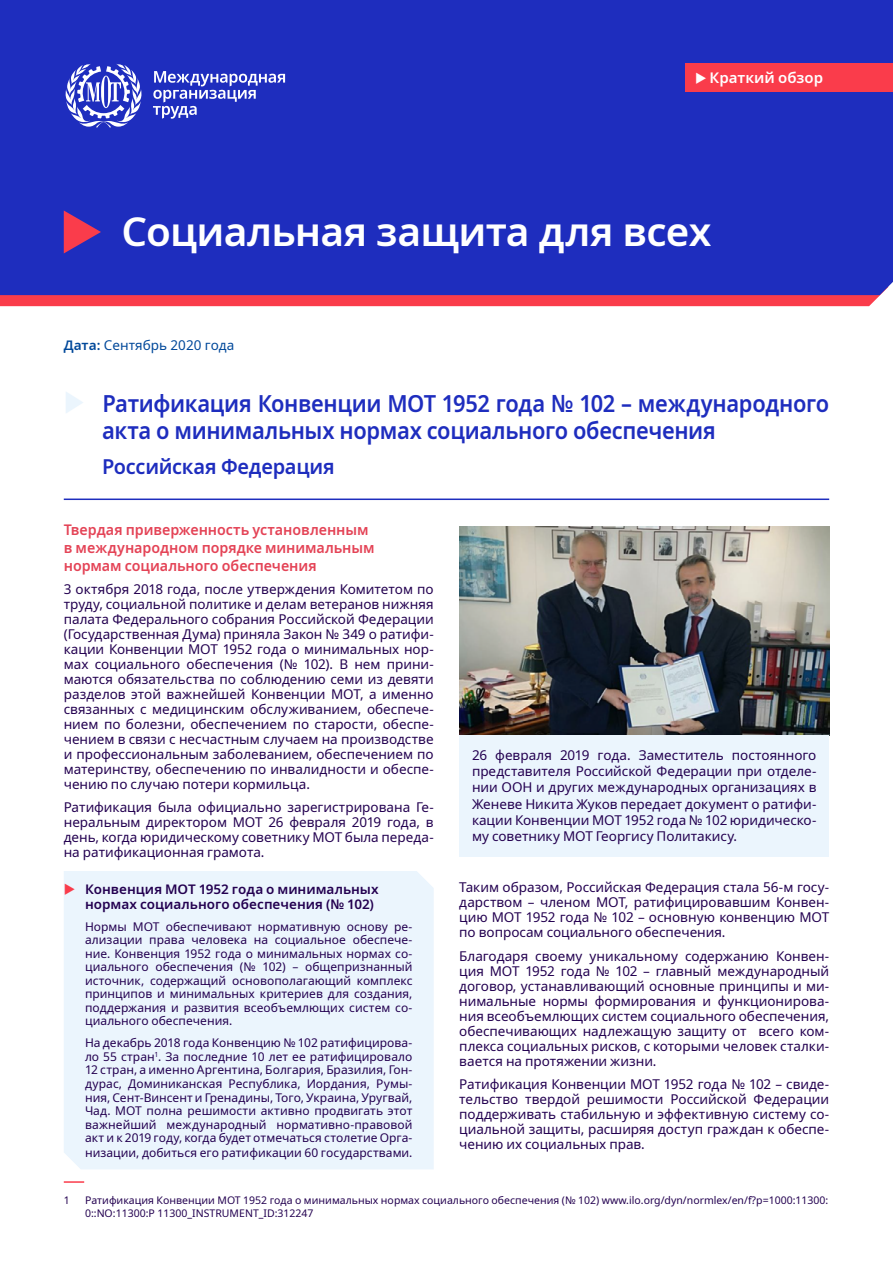
<style>
.page{position:relative;width:893px;height:1263px;background:#fff}
.page>*{position:absolute;margin:0;border:0;box-sizing:border-box;transform-origin:0 0}
.t1{font:600 40.5px "Noto Sans";letter-spacing:-.02em;color:#fff}
.t2{font:600 24px/27px "Noto Sans";letter-spacing:-.015em;color:#1e2dbe;scale:.91 1}
.t3{font:600 21px "Noto Sans";letter-spacing:-.01em;color:#1e2dbe;scale:.95 1}
.t4{font:600 15px/18px "Noto Sans";letter-spacing:-.005em;color:#e44356;scale:.95 1}
.t5{font:600 15px "Noto Sans";color:#fff}
.t6{font:13.5px/15px "Noto Sans";letter-spacing:-.005em;color:#230050;text-align:justify}
.t7{font:600 13.5px/15px "Noto Sans";color:#230050}
.t8{font:13.5px "Noto Sans";color:#00489a}
.t9{font:12px/13.5px "Noto Sans";color:#230050;text-align:justify}
.t10{font:10.5px/12.6px "Noto Sans";color:#230050}
.s1{font-weight:600}
</style>
<div class="page">
<svg style="left:0;top:295px;width:880px;height:11px;background:#f73c4d"></svg>
<div style="left:0;top:0;width:893px;height:295px;background:#1e2dbe"></div>
<svg style="left:64px;top:64px;width:79px;height:64px"></svg>
<svg style="left:153px;top:71px;width:132px;height:48px;background:#4c58cb"></svg>
<hr style="left:64px;top:498px;width:765px;height:2px;background:#1e2dbe">
<div style="left:685px;top:64px;width:208px;height:28px;background:#fa3c4b"></div>
<svg style="left:64px;top:210px;width:37px;height:43px;background:#8b3484"></svg>
<div style="left:64px;top:871px;width:370px;height:298px;background:#ebf5fd"></div>
<img style="left:459px;top:527px;width:370px;height:208px">
<div style="left:459px;top:735px;width:370px;height:121px;background:#ebf5fd"></div>
<hr style="left:64px;top:1181px;width:20px;height:2px;background:#fa3c4b">
<svg style="left:65px;top:883px;width:10px;height:12px"></svg>
<p class="t5" style="left:695px;top:67px;width:129px">◆ Краткий обзор</p>
<h1 class="t1" style="left:122px;top:203px;width:591px">Социальная защита для всех</h1>
<p class="t8" style="left:64px;top:336px;width:172px"><span class="s1">Дата:</span> Сентябрь 2020 года</p>
<h2 class="t2" style="left:102px;top:390px;width:801px">Ратификация Конвенции МОТ 1952 года № 102 – международного акта о минимальных нормах социального обеспечения</h2>
<h3 class="t3" style="left:102px;top:452px;width:246px">Российская Федерация</h3>
<p class="t4" style="left:64px;top:521px;width:329px">Твердая приверженность установленным в международном порядке минимальным нормам социального обеспечения</p>
<p class="t6" style="left:64px;top:581px;width:371px">3 октября 2018 года, после утверждения Комитетом по труду, социальной политике и делам ветеранов нижняя палата Федерального собрания Российской Федерации (Государственная Дума) приняла Закон № 349 о ратифи&shy;кации Конвенции МОТ 1952 года о минимальных нор&shy;мах социального обеспечения (№ 102). В нем прини&shy;маются обязательства по соблюдению семи из девяти разделов этой важнейшей Конвенции МОТ, а именно связанных с медицинским обслуживанием, обеспече&shy;нием по болезни, обеспечением по старости, обеспе&shy;чением в связи с несчастным случаем на производстве и профессиональным заболеванием, обеспечением по материнству, обеспечению по инвалидности и обеспе&shy;чению по случаю потери кормильца.</p>
<p class="t6" style="left:64px;top:800px;width:371px">Ратификация была официально зарегистрирована Ге&shy;неральным директором МОТ 26 февраля 2019 года, в день, когда юридическому советнику МОТ была переда&shy;на ратификационная грамота.</p>
<p class="t7" style="left:85px;top:882px;width:295px">Конвенция МОТ 1952 года о минимальных нормах социального обеспечения (№ 102)</p>
<p class="t9" style="left:85px;top:920px;width:329px">Нормы МОТ обеспечивают нормативную основу ре&shy;ализации права человека на социальное обеспече&shy;ние. Конвенция 1952 года о минимальных нормах со&shy;циального обеспечения (№ 102) – общепризнанный источник, содержащий основополагающий комплекс принципов и минимальных критериев для создания, поддержания и развития всеобъемлющих систем со&shy;циального обеспечения.</p>
<p class="t9" style="left:85px;top:1037px;width:329px">На декабрь 2018 года Конвенцию № 102 ратифицирова&shy;ло 55 стран<sup>1</sup>. За последние 10 лет ее ратифицировало 12 стран, а именно Аргентина, Болгария, Бразилия, Гон&shy;дурас, Доминиканская Республика, Иордания, Румы&shy;ния, Сент-Винсент и Гренадины, Того, Украина, Уругвай, Чад. МОТ полна решимости активно продвигать этот важнейший международный нормативно-правовой акт и к 2019 году, когда будет отмечаться столетие Орга-</p>
<p class="t9" style="left:85px;top:1146px;width:329px">низации, добиться его ратификации 60 государствами.</p>
<p class="t6" style="left:472px;top:747px;width:346px;line-height:16.2px">26 февраля 2019 года. Заместитель постоянного представителя Российской Федерации при отделе&shy;нии ООН и других международных организациях в Женеве Никита Жуков передает документ о ратифи&shy;кации Конвенции МОТ 1952 года № 102 юридическо&shy;му советнику МОТ Георгису Политакису.</p>
<p class="t6" style="left:459px;top:880px;width:371px">Таким образом, Российская Федерация стала 56-м госу&shy;дарством – членом МОТ, ратифицировавшим Конвен&shy;цию МОТ 1952 года № 102 – основную конвенцию МОТ по вопросам социального обеспечения.</p>
<p class="t6" style="left:459px;top:949px;width:371px">Благодаря своему уникальному содержанию Конвен&shy;ция МОТ 1952 года № 102 – главный международный договор, устанавливающий основные принципы и ми&shy;нимальные нормы формирования и функционирова&shy;ния всеобъемлющих систем социального обеспечения, обеспечивающих надлежащую защиту от всего ком&shy;плекса социальных рисков, с которыми человек сталки&shy;вается на протяжении жизни.</p>
<p class="t6" style="left:459px;top:1077px;width:371px">Ратификация Конвенции МОТ 1952 года № 102 – свиде&shy;тельство твердой решимости Российской Федерации поддерживать стабильную и эффективную систему со&shy;циальной защиты, расширяя доступ граждан к обеспе&shy;чению их социальных прав.</p>
<p class="t10" style="left:64px;top:1194px;width:8px">1</p>
<p class="t10" style="left:85px;top:1194px;width:745px">Ратификация Конвенции МОТ 1952 года о минимальных нормах социального обеспечения (№ 102) www.ilo.org/dyn/normlex/en/f?p=1000:11300:<br>0::NO:11300:P 11300_INSTRUMENT_ID:312247</p>
</div>
